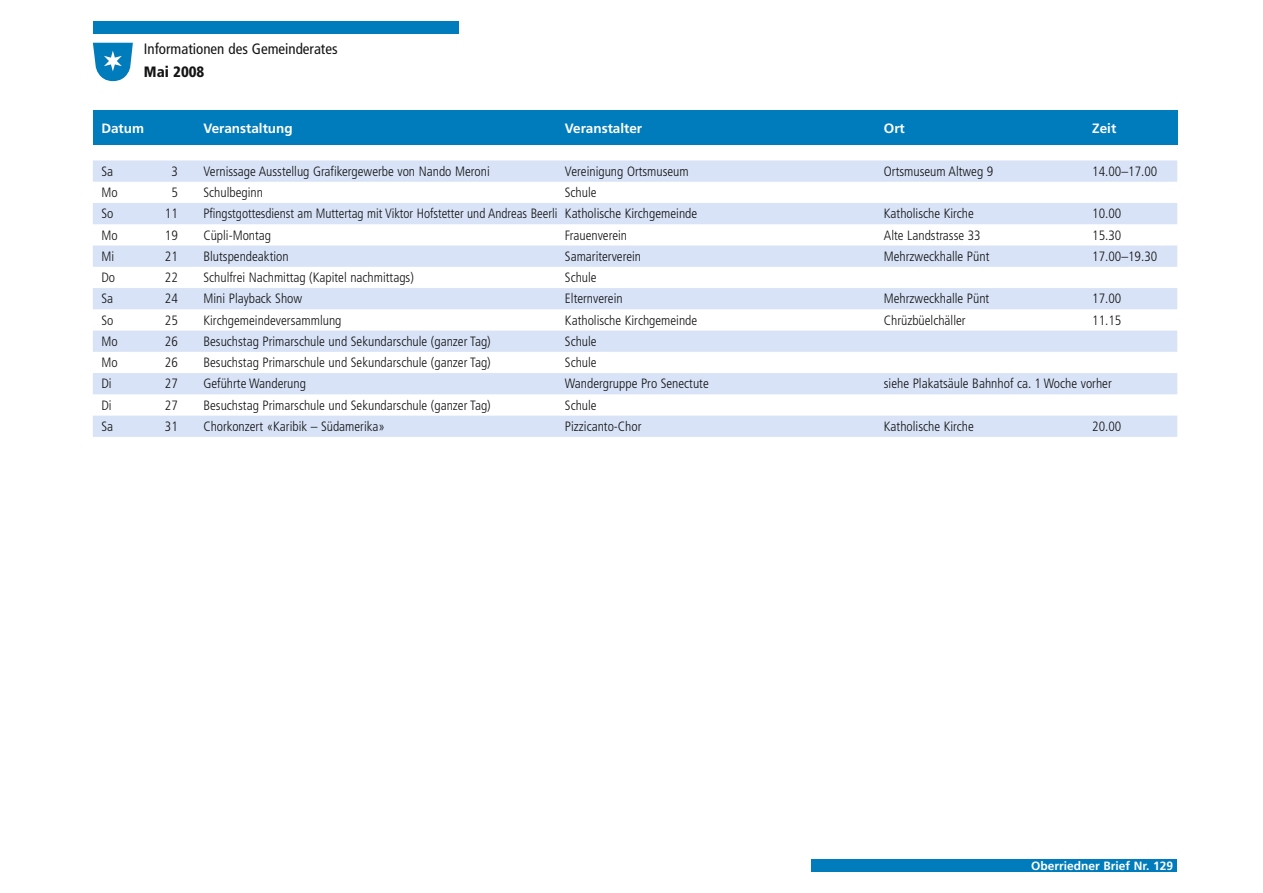
<style>
.page{position:relative;width:1263px;height:893px;background:#fff}
.page>*{position:absolute;margin:0;border:0;box-sizing:border-box;transform-origin:0 0}
.t1{font:condensed 15px "Frutiger";color:#131413}
.t2{font:900 condensed 15px "Frutiger";color:#131413}
.t3{font:300 condensed 13.5px "Frutiger";color:#131413}
.t4{font:700 13.5px "Frutiger";color:#fff}
.t5{font:700 12px "Frutiger";color:#fff}
</style>
<div class="page">
<svg style="left:93px;top:43px;width:40px;height:38px"></svg>
<div style="left:93px;top:21px;width:366px;height:13px;background:#007bbb"></div>
<div style="left:811px;top:859px;width:366px;height:13px;background:#007bbb"></div>
<div style="left:93px;top:111px;width:1084px;height:34px;background:#007bbb"></div>
<div style="left:93px;top:160px;width:1084px;height:22px;background:#d8e3f7"></div>
<div style="left:93px;top:203px;width:1084px;height:21px;background:#d8e3f7"></div>
<div style="left:93px;top:246px;width:1084px;height:21px;background:#d8e3f7"></div>
<div style="left:93px;top:288px;width:1084px;height:21px;background:#d8e3f7"></div>
<div style="left:93px;top:331px;width:1084px;height:21px;background:#d8e3f7"></div>
<div style="left:93px;top:373px;width:1084px;height:21px;background:#d8e3f7"></div>
<div style="left:93px;top:416px;width:1084px;height:21px;background:#d8e3f7"></div>
<p class="t1" style="left:144px;top:43px;width:195px">Informationen des Gemeinderates</p>
<p class="t2" style="left:144px;top:66px;width:62px">Mai 2008</p>
<p class="t4" style="left:101px;top:123px;width:44px">Datum</p>
<p class="t4" style="left:203px;top:123px;width:91px">Veranstaltung</p>
<p class="t4" style="left:565px;top:123px;width:79px">Veranstalter</p>
<p class="t4" style="left:884px;top:123px;width:23px">Ort</p>
<p class="t4" style="left:1092px;top:123px;width:26px">Zeit</p>
<p class="t3" style="left:101px;top:166px;width:13px">Sa</p>
<p class="t3" style="left:171px;top:166px;width:8px">3</p>
<p class="t3" style="left:203px;top:166px;width:288px">Vernissage Ausstellug Grafikergewerbe von Nando Meroni</p>
<p class="t3" style="left:565px;top:166px;width:125px">Vereinigung Ortsmuseum</p>
<p class="t3" style="left:884px;top:166px;width:111px">Ortsmuseum Altweg 9</p>
<p class="t3" style="left:1092px;top:166px;width:67px">14.00–17.00</p>
<p class="t3" style="left:101px;top:187px;width:18px">Mo</p>
<p class="t3" style="left:171px;top:187px;width:8px">5</p>
<p class="t3" style="left:203px;top:187px;width:61px">Schulbeginn</p>
<p class="t3" style="left:565px;top:187px;width:33px">Schule</p>
<p class="t3" style="left:101px;top:208px;width:14px">So</p>
<p class="t3" style="left:165px;top:208px;width:14px">11</p>
<p class="t3" style="left:203px;top:208px;width:495px">Pfingstgottesdienst am Muttertag mit Viktor Hofstetter und Andreas Beerli Katholische Kirchgemeinde</p>
<p class="t3" style="left:884px;top:208px;width:92px">Katholische Kirche</p>
<p class="t3" style="left:1092px;top:208px;width:31px">10.00</p>
<p class="t3" style="left:101px;top:229px;width:18px">Mo</p>
<p class="t3" style="left:165px;top:229px;width:14px">19</p>
<p class="t3" style="left:203px;top:229px;width:69px">Cüpli-Montag</p>
<p class="t3" style="left:565px;top:229px;width:64px">Frauenverein</p>
<p class="t3" style="left:884px;top:229px;width:98px">Alte Landstrasse 33</p>
<p class="t3" style="left:1092px;top:229px;width:31px">15.30</p>
<p class="t3" style="left:101px;top:251px;width:14px">Mi</p>
<p class="t3" style="left:165px;top:251px;width:14px">21</p>
<p class="t3" style="left:203px;top:251px;width:87px">Blutspendeaktion</p>
<p class="t3" style="left:565px;top:251px;width:78px">Samariterverein</p>
<p class="t3" style="left:884px;top:251px;width:107px">Mehrzweckhalle Pünt</p>
<p class="t3" style="left:1092px;top:251px;width:67px">17.00–19.30</p>
<p class="t3" style="left:101px;top:272px;width:15px">Do</p>
<p class="t3" style="left:165px;top:272px;width:14px">22</p>
<p class="t3" style="left:203px;top:272px;width:212px">Schulfrei Nachmittag (Kapitel nachmittags)</p>
<p class="t3" style="left:565px;top:272px;width:33px">Schule</p>
<p class="t3" style="left:101px;top:293px;width:13px">Sa</p>
<p class="t3" style="left:165px;top:293px;width:14px">24</p>
<p class="t3" style="left:203px;top:293px;width:100px">Mini Playback Show</p>
<p class="t3" style="left:565px;top:293px;width:59px">Elternverein</p>
<p class="t3" style="left:884px;top:293px;width:107px">Mehrzweckhalle Pünt</p>
<p class="t3" style="left:1092px;top:293px;width:31px">17.00</p>
<p class="t3" style="left:101px;top:314px;width:14px">So</p>
<p class="t3" style="left:165px;top:314px;width:14px">25</p>
<p class="t3" style="left:203px;top:314px;width:140px">Kirchgemeindeversammlung</p>
<p class="t3" style="left:565px;top:314px;width:134px">Katholische Kirchgemeinde</p>
<p class="t3" style="left:884px;top:314px;width:83px">Chrüzbüelchäller</p>
<p class="t3" style="left:1092px;top:314px;width:31px">11.15</p>
<p class="t3" style="left:101px;top:336px;width:18px">Mo</p>
<p class="t3" style="left:165px;top:336px;width:14px">26</p>
<p class="t3" style="left:203px;top:336px;width:289px">Besuchstag Primarschule und Sekundarschule (ganzer Tag)</p>
<p class="t3" style="left:565px;top:336px;width:33px">Schule</p>
<p class="t3" style="left:101px;top:357px;width:18px">Mo</p>
<p class="t3" style="left:165px;top:357px;width:14px">26</p>
<p class="t3" style="left:203px;top:357px;width:289px">Besuchstag Primarschule und Sekundarschule (ganzer Tag)</p>
<p class="t3" style="left:565px;top:357px;width:33px">Schule</p>
<p class="t3" style="left:101px;top:378px;width:12px">Di</p>
<p class="t3" style="left:165px;top:378px;width:14px">27</p>
<p class="t3" style="left:203px;top:378px;width:104px">Geführte Wanderung</p>
<p class="t3" style="left:565px;top:378px;width:145px">Wandergruppe Pro Senectute</p>
<p class="t3" style="left:884px;top:378px;width:229px">siehe Plakatsäule Bahnhof ca. 1 Woche vorher</p>
<p class="t3" style="left:101px;top:400px;width:12px">Di</p>
<p class="t3" style="left:165px;top:400px;width:14px">27</p>
<p class="t3" style="left:203px;top:400px;width:289px">Besuchstag Primarschule und Sekundarschule (ganzer Tag)</p>
<p class="t3" style="left:565px;top:400px;width:33px">Schule</p>
<p class="t3" style="left:101px;top:421px;width:13px">Sa</p>
<p class="t3" style="left:165px;top:421px;width:14px">31</p>
<p class="t3" style="left:203px;top:421px;width:183px">Chorkonzert «Karibik – Südamerika»</p>
<p class="t3" style="left:565px;top:421px;width:78px">Pizzicanto-Chor</p>
<p class="t3" style="left:884px;top:421px;width:92px">Katholische Kirche</p>
<p class="t3" style="left:1092px;top:421px;width:31px">20.00</p>
<p class="t5" style="left:1031px;top:860px;width:143px">Oberriedner Brief Nr. 129</p>
</div>
